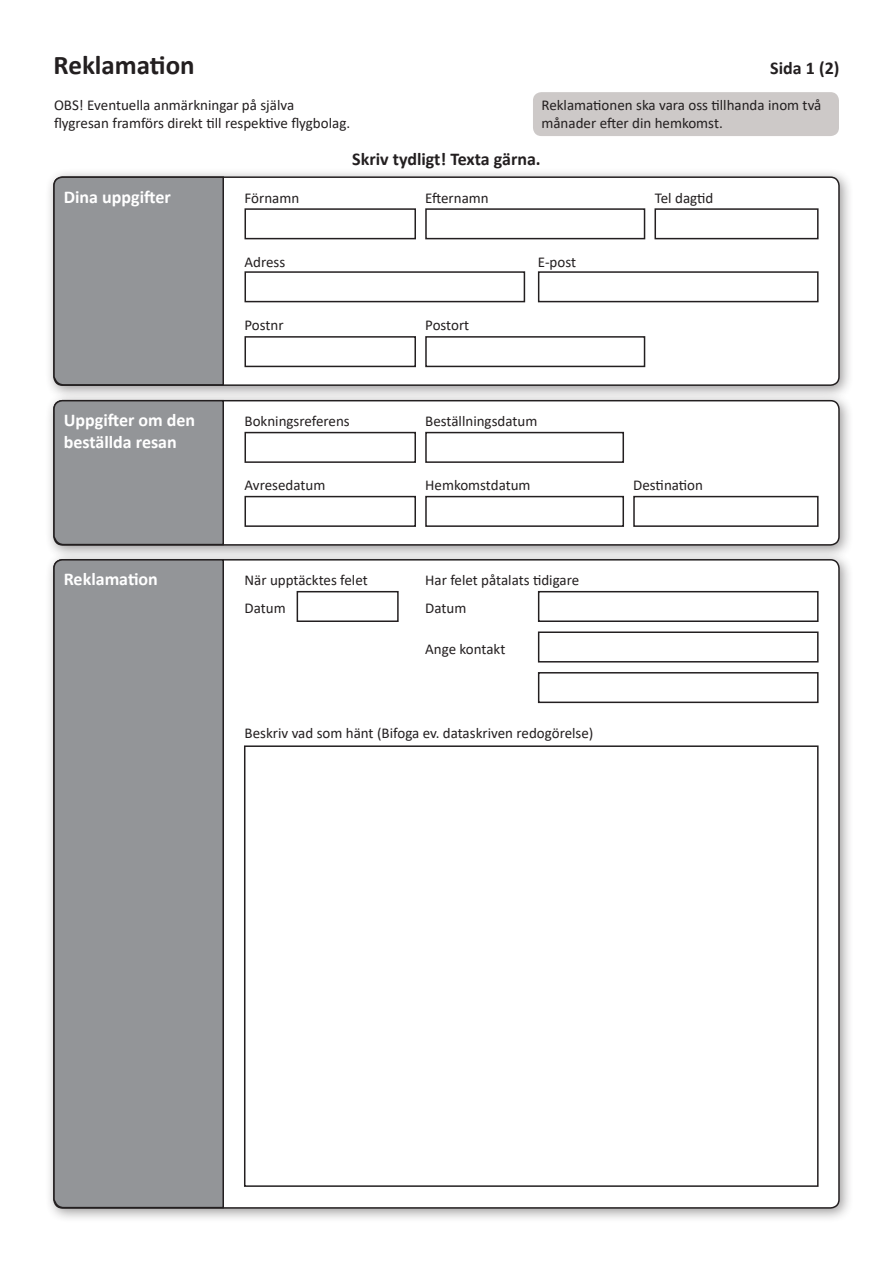
<style>
.page{position:relative;width:893px;height:1263px;background:#fff}
.page>*{position:absolute;margin:0;border:0;box-sizing:border-box;transform-origin:0 0}
.t1{font:700 27px "Calibri";color:#231f20}
.t2{font:700 18px/21.6px "Calibri";color:#fff}
.t3{font:700 18px "Calibri";color:#231f20}
.t4{font:15px/18px "Calibri";color:#231f20}
</style>
<div class="page">
<div style="left:533px;top:92px;width:306px;height:44px;background:#cdc9c8;border-radius:9px"></div>
<div style="left:45px;top:168px;width:809px;height:233px;background:#231f20;opacity:.45"></div>
<div style="left:54px;top:177px;width:785px;height:208px;background:#fff;border-radius:9px"></div>
<div style="left:53px;top:176px;width:787px;height:210px;border:2px solid #231f20;border-radius:9px"></div>
<div style="left:45px;top:391px;width:809px;height:169px;background:#231f20;opacity:.45"></div>
<div style="left:54px;top:401px;width:785px;height:144px;background:#fff;border-radius:9px"></div>
<div style="left:53px;top:400px;width:787px;height:146px;border:2px solid #231f20;border-radius:9px"></div>
<div style="left:45px;top:550px;width:809px;height:673px;background:#231f20;opacity:.45"></div>
<div style="left:54px;top:560px;width:785px;height:648px;background:#fff;border-radius:9px"></div>
<div style="left:52px;top:176px;width:173px;height:210px;background:#939598"></div>
<svg style="left:52px;top:399px;width:173px;height:147px;background:#909194"></svg>
<div style="left:52px;top:558px;width:173px;height:651px;background:#939598"></div>
<div style="left:244px;top:208px;width:172px;height:31px;border:2px solid #231f20"></div>
<div style="left:244px;top:432px;width:172px;height:31px;border:2px solid #231f20"></div>
<div style="left:297px;top:591px;width:102px;height:31px;border:2px solid #231f20"></div>
<div style="left:425px;top:432px;width:199px;height:31px;border:2px solid #231f20"></div>
<div style="left:538px;top:591px;width:281px;height:31px;border:2px solid #231f20"></div>
<div style="left:538px;top:631px;width:281px;height:31px;border:2px solid #231f20"></div>
<div style="left:538px;top:672px;width:281px;height:31px;border:2px solid #231f20"></div>
<div style="left:244px;top:745px;width:575px;height:442px;border:2px solid #231f20"></div>
<div style="left:244px;top:336px;width:172px;height:31px;border:2px solid #231f20"></div>
<div style="left:244px;top:496px;width:172px;height:31px;border:2px solid #231f20"></div>
<div style="left:425px;top:208px;width:220px;height:31px;border:2px solid #231f20"></div>
<div style="left:538px;top:271px;width:281px;height:31px;border:2px solid #231f20"></div>
<div style="left:244px;top:271px;width:281px;height:31px;border:2px solid #231f20"></div>
<div style="left:425px;top:336px;width:220px;height:31px;border:2px solid #231f20"></div>
<div style="left:425px;top:496px;width:199px;height:31px;border:2px solid #231f20"></div>
<div style="left:654px;top:208px;width:165px;height:31px;border:2px solid #231f20"></div>
<div style="left:633px;top:496px;width:186px;height:31px;border:2px solid #231f20"></div>
<p class="t1" style="left:54px;top:46px;width:143px">Reklamation</p>
<p class="t3" style="left:770px;top:56px;width:71px">Sida 1 (2)</p>
<p class="t4" style="left:54px;top:96px;width:298px">OBS! Eventuella anmärkningar på själva flygresan framförs direkt till respektive flygbolag.</p>
<p class="t4" style="left:541px;top:96px;width:281px">Reklamationen ska vara oss tillhanda inom två månader efter din hemkomst.</p>
<p class="t3" style="left:352px;top:147px;width:190px">Skriv tydligt! Texta gärna.</p>
<p class="t2" style="left:64px;top:186px;width:108px">Dina uppgifter</p>
<p class="t4" style="left:244px;top:188px;width:56px">Förnamn</p>
<p class="t4" style="left:425px;top:188px;width:65px">Efternamn</p>
<p class="t4" style="left:655px;top:188px;width:60px">Tel dagtid</p>
<p class="t4" style="left:244px;top:252px;width:42px">Adress</p>
<p class="t4" style="left:538px;top:252px;width:40px">E-post</p>
<p class="t4" style="left:244px;top:316px;width:41px">Postnr</p>
<p class="t4" style="left:425px;top:316px;width:46px">Postort</p>
<p class="t2" style="left:64px;top:409px;width:133px">Uppgifter om den beställda resan</p>
<p class="t4" style="left:244px;top:412px;width:107px">Bokningsreferens</p>
<p class="t4" style="left:425px;top:412px;width:114px">Beställningsdatum</p>
<p class="t4" style="left:244px;top:476px;width:82px">Avresedatum</p>
<p class="t4" style="left:425px;top:476px;width:107px">Hemkomstdatum</p>
<p class="t4" style="left:633px;top:476px;width:71px">Destination</p>
<p class="t2" style="left:64px;top:568px;width:96px">Reklamation</p>
<p class="t4" style="left:244px;top:571px;width:125px">När upptäcktes felet</p>
<p class="t4" style="left:244px;top:599px;width:43px">Datum</p>
<p class="t4" style="left:425px;top:571px;width:155px">Har felet påtalats tidigare</p>
<p class="t4" style="left:425px;top:599px;width:43px">Datum</p>
<p class="t4" style="left:425px;top:639px;width:82px">Ange kontakt</p>
<p class="t4" style="left:244px;top:723px;width:350px">Beskriv vad som hänt (Bifoga ev. dataskriven redogörelse)</p>
</div>
